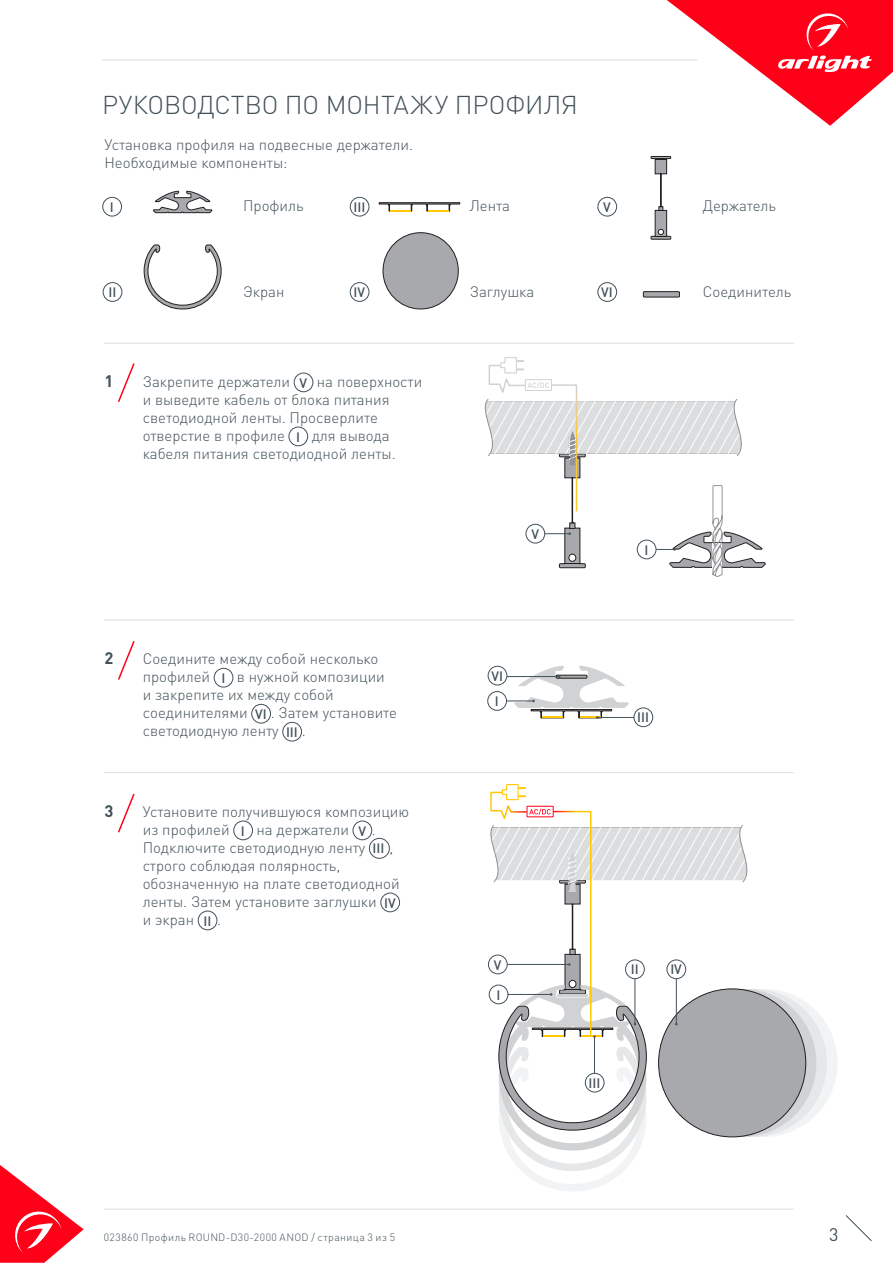
<style>
.page{position:relative;width:893px;height:1263px;background:#fff}
.page>*{position:absolute;margin:0;border:0;box-sizing:border-box;transform-origin:0 0}
.t1{font:300 25.5px "DIN Pro";letter-spacing:-.005em;color:#425159}
.t2{font:18px "DIN Pro";color:#425159}
.t3{font:700 16.5px "DIN Pro";color:#425159}
.t4{font:300 15px/18px "DIN Pro";color:#425159}
.t5{font:500 13.5px "DIN Pro";color:#425159}
.t6{font:300 10.5px "DIN Pro";letter-spacing:.04em;color:#425159}
</style>
<div class="page">
<svg style="left:0;top:1165px;width:84px;height:98px"></svg>
<svg style="left:845px;top:1215px;width:27px;height:26px"></svg>
<svg style="left:667px;top:0;width:226px;height:126px"></svg>
<hr style="left:102px;top:60px;width:595px;height:1px;background:#dcdddf">
<div style="left:690px;top:989px;width:147px;height:148px;background:#f2f3f4;border-radius:50%"></div>
<div style="left:680px;top:989px;width:147px;height:148px;background:#e6e7e9;border-radius:50%"></div>
<div style="left:669px;top:989px;width:147px;height:148px;background:#d1d2d4;border-radius:50%"></div>
<hr style="left:104px;top:343px;width:690px;height:1px;background:#dcdddf">
<hr style="left:104px;top:619px;width:690px;height:1px;background:#dcdddf">
<hr style="left:104px;top:772px;width:690px;height:1px;background:#dcdddf">
<div style="left:598px;top:197px;width:19px;height:19px;border:1px solid #425159;border-radius:50%"></div>
<div style="left:294px;top:373px;width:19px;height:19px;border:1px solid #425159;border-radius:50%"></div>
<div style="left:289px;top:427px;width:19px;height:19px;border:1px solid #425159;border-radius:50%"></div>
<div style="left:214px;top:668px;width:19px;height:19px;border:1px solid #425159;border-radius:50%"></div>
<div style="left:252px;top:704px;width:19px;height:19px;border:1px solid #425159;border-radius:50%"></div>
<div style="left:283px;top:722px;width:19px;height:19px;border:1px solid #425159;border-radius:50%"></div>
<svg style="left:118px;top:363px;width:17px;height:39px"></svg>
<svg style="left:118px;top:641px;width:17px;height:39px"></svg>
<div style="left:234px;top:821px;width:19px;height:19px;border:1px solid #425159;border-radius:50%"></div>
<div style="left:353px;top:821px;width:19px;height:19px;border:1px solid #425159;border-radius:50%"></div>
<div style="left:369px;top:838px;width:21px;height:20px;border:1px solid #425159;border-radius:50%"></div>
<div style="left:381px;top:893px;width:19px;height:19px;border:1px solid #425159;border-radius:50%"></div>
<div style="left:198px;top:911px;width:19px;height:19px;border:1px solid #425159;border-radius:50%"></div>
<svg style="left:118px;top:793px;width:17px;height:40px"></svg>
<hr style="left:104px;top:1209px;width:690px;height:1px;background:#dcdddf">
<div style="left:598px;top:282px;width:19px;height:20px;border:1px solid #425159;border-radius:50%"></div>
<div style="left:103px;top:197px;width:19px;height:19px;border:1px solid #425159;border-radius:50%"></div>
<div style="left:103px;top:282px;width:19px;height:20px;border:1px solid #425159;border-radius:50%"></div>
<div style="left:350px;top:197px;width:19px;height:19px;border:1px solid #425159;border-radius:50%"></div>
<div style="left:350px;top:282px;width:19px;height:20px;border:1px solid #425159;border-radius:50%"></div>
<div style="left:383px;top:233px;width:75px;height:76px;background:#a8a9ad;border-radius:50%"></div>
<div style="left:383px;top:232px;width:75px;height:77px;border:1px solid #231f20;border-radius:50%"></div>
<div style="left:659px;top:989px;width:147px;height:148px;background:#a8a9ad;border-radius:50%"></div>
<svg style="left:643px;top:291px;width:37px;height:6px"></svg>
<svg style="left:484px;top:357px;width:282px;height:220px"></svg>
<svg style="left:144px;top:190px;width:77px;height:119px"></svg>
<svg style="left:379px;top:202px;width:81px;height:9px"></svg>
<div style="left:488px;top:691px;width:19px;height:19px;border:1px solid #425159;border-radius:50%"></div>
<div style="left:634px;top:708px;width:19px;height:19px;border:1px solid #425159;border-radius:50%"></div>
<hr style="left:598px;top:717px;width:36px;height:1px;background:#425159">
<div style="left:488px;top:666px;width:19px;height:19px;border:1px solid #425159;border-radius:50%"></div>
<svg style="left:507px;top:666px;width:122px;height:52px"></svg>
<svg style="left:488px;top:784px;width:268px;height:407px"></svg>
<svg style="left:651px;top:156px;width:20px;height:84px"></svg>
<p class="t1" style="left:102px;top:87px;width:477px">РУКОВОДСТВО ПО МОНТАЖУ ПРОФИЛЯ</p>
<p class="t4" style="left:104px;top:134px;width:310px">Установка профиля на подвесные держатели.</p>
<p class="t4" style="left:104px;top:152px;width:185px">Необходимые компоненты:</p>
<p class="t5" style="left:110px;top:198px;width:5px">I</p>
<p class="t4" style="left:243px;top:196px;width:62px">Профиль</p>
<p class="t5" style="left:353px;top:198px;width:13px">III</p>
<p class="t4" style="left:470px;top:196px;width:42px">Лента</p>
<p class="t4" style="left:703px;top:196px;width:75px">Держатель</p>
<p class="t5" style="left:603px;top:198px;width:9px">V</p>
<p class="t5" style="left:108px;top:283px;width:9px">II</p>
<p class="t4" style="left:243px;top:282px;width:43px">Экран</p>
<p class="t4" style="left:470px;top:282px;width:66px">Заглушка</p>
<p class="t5" style="left:354px;top:283px;width:13px">IV</p>
<p class="t4" style="left:703px;top:282px;width:90px">Соединитель</p>
<p class="t5" style="left:601px;top:283px;width:13px">VI</p>
<p class="t3" style="left:104px;top:370px;width:10px">1</p>
<p class="t4" style="left:143px;top:372px;width:149px">Закрепите держатели</p>
<p class="t5" style="left:300px;top:373px;width:9px">V</p>
<p class="t4" style="left:143px;top:372px;width:281px;text-indent:174px">на поверхности и выведите кабель от блока питания светодиодной ленты. Просверлите отверстие в профиле</p>
<p class="t5" style="left:296px;top:427px;width:5px">I</p>
<p class="t4" style="left:143px;top:426px;width:254px;text-indent:169px">для вывода кабеля питания светодиодной ленты.</p>
<p class="t3" style="left:104px;top:647px;width:10px">2</p>
<p class="t4" style="left:143px;top:649px;width:237px">Соедините между собой несколько профилей</p>
<p class="t4" style="left:143px;top:667px;width:244px;text-indent:94px">в нужной композиции и закрепите их между собой соединителями</p>
<p class="t5" style="left:221px;top:669px;width:5px">I</p>
<p class="t4" style="left:143px;top:703px;width:256px;text-indent:128px">. Затем установите светодиодную ленту</p>
<p class="t5" style="left:255px;top:705px;width:13px">VI</p>
<p class="t5" style="left:286px;top:723px;width:13px">III</p>
<p class="t4" style="left:302px;top:721px;width:5px">.</p>
<p class="t3" style="left:104px;top:800px;width:10px">3</p>
<p class="t4" style="left:143px;top:802px;width:268px">Установите получившуюся композицию из профилей</p>
<p class="t5" style="left:241px;top:821px;width:5px">I</p>
<p class="t4" style="left:257px;top:820px;width:94px">на держатели</p>
<p class="t5" style="left:358px;top:821px;width:9px">V</p>
<p class="t4" style="left:372px;top:820px;width:5px">.</p>
<p class="t4" style="left:143px;top:838px;width:224px">Подключите светодиодную ленту</p>
<p class="t5" style="left:373px;top:839px;width:13px">III</p>
<p class="t4" style="left:390px;top:838px;width:5px">,</p>
<p class="t4" style="left:143px;top:856px;width:258px">строго соблюдая полярность, обозначенную на плате светодиодной ленты. Затем установите заглушки</p>
<p class="t5" style="left:384px;top:893px;width:13px">IV</p>
<p class="t4" style="left:143px;top:910px;width:53px">и экран</p>
<p class="t5" style="left:203px;top:911px;width:9px">II</p>
<p class="t4" style="left:217px;top:910px;width:5px">.</p>
<p class="t5" style="left:531px;top:525px;width:9px">V</p>
<p class="t5" style="left:491px;top:667px;width:13px">VI</p>
<p class="t5" style="left:495px;top:692px;width:5px">I</p>
<p class="t5" style="left:644px;top:540px;width:5px">I</p>
<p class="t5" style="left:637px;top:708px;width:13px">III</p>
<p class="t5" style="left:494px;top:955px;width:9px">V</p>
<p class="t5" style="left:496px;top:985px;width:5px">I</p>
<p class="t5" style="left:631px;top:960px;width:9px">II</p>
<p class="t5" style="left:670px;top:960px;width:13px">IV</p>
<p class="t5" style="left:588px;top:1074px;width:13px">III</p>
<p class="t6" style="left:104px;top:1230px;width:293px">023860 Профиль ROUND-D30-2000 ANOD / страница 3 из 5</p>
<p class="t2" style="left:829px;top:1222px;width:11px">3</p>
</div>
